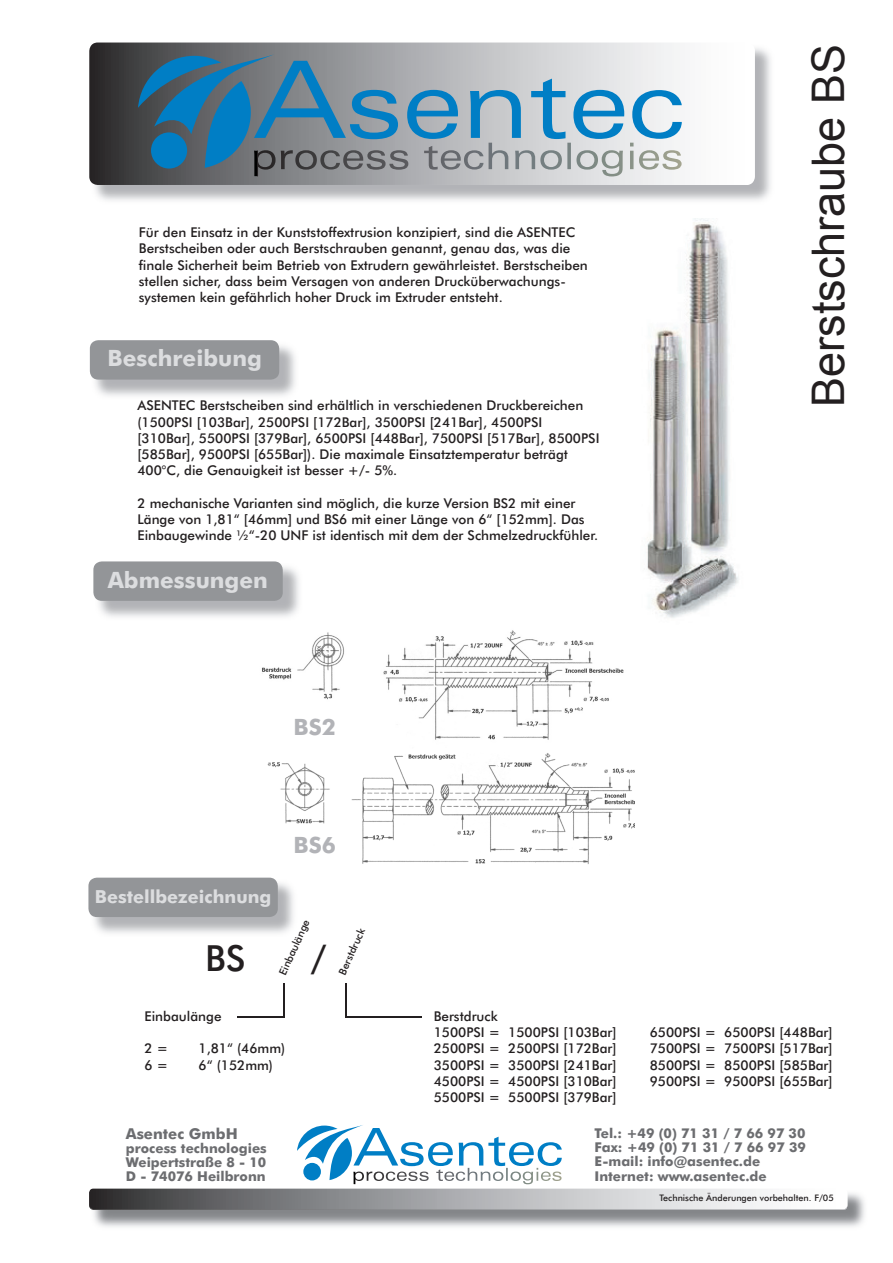
<style>
.page{position:relative;width:893px;height:1263px;background:#fff}
.page>*{position:absolute;margin:0;border:0;box-sizing:border-box;transform-origin:0 0}
.t1{font:45px "Arial";color:#231f20}
.t2{font:500 36px "Futura BT";color:#231f20}
.t3{font:700 22.5px "Futura BT";color:#dcdddf}
.t4{font:700 22.5px "Futura BT";color:#b2b3b7}
.t5{font:700 18px "Futura BT";color:#dcdddf}
.t6{font:700 15px "Futura BT";color:#6c6d70}
.t7{font:500 13.5px/16.2px "Futura BT";color:#231f20}
.t8{font:700 13.5px/14.2px "Futura BT";color:#6c6d70}
.t9{font:500 10.5px "Futura BT";color:#231f20}
.t10{font:500 9px "Futura BT";color:#231f20}
</style>
<div class="page">
<img style="left:91px;top:44px;width:680px;height:157px">
<svg style="left:89px;top:43px;width:666px;height:142px"></svg>
<svg style="left:138px;top:54px;width:544px;height:122px;background:#829dad"></svg>
<img style="left:91px;top:343px;width:204px;height:53px">
<div style="left:90px;top:340px;width:189px;height:40px;background:#939598;border-radius:9px"></div>
<img style="left:647px;top:218px;width:92px;height:400px">
<img style="left:94px;top:1193px;width:771px;height:34px">
<img style="left:91px;top:1207px;width:756px;height:3px">
<svg style="left:89px;top:1125px;width:757px;height:84px"></svg>
<div style="left:93px;top:561px;width:190px;height:40px;background:#939598;border-radius:9px"></div>
<img style="left:267px;top:753px;width:367px;height:111px">
<div style="left:88px;top:878px;width:190px;height:39px;background:#939598;border-radius:9px"></div>
<hr style="left:283px;top:983px;width:1px;height:35px;background:#231f20">
<hr style="left:237px;top:1016px;width:46px;height:2px;background:#231f20">
<hr style="left:345px;top:983px;width:1px;height:35px;background:#231f20">
<hr style="left:346px;top:1016px;width:76px;height:2px;background:#231f20">
<img style="left:262px;top:630px;width:362px;height:110px">
<p class="t7" style="left:139px;top:225px;width:450px">Für den Einsatz in der Kunststoffextrusion konzipiert, sind die ASENTEC Berstscheiben oder auch Berstschrauben genannt, genau das, was die finale Sicherheit beim Betrieb von Extrudern gewährleistet. Berstscheiben stellen sicher, dass beim Versagen von anderen Drucküberwachungs&shy;systemen kein gefährlich hoher Druck im Extruder entsteht.</p>
<h3 class="t3" style="left:108px;top:349px;width:156px">Beschreibung</h3>
<p class="t7" style="left:137px;top:398px;width:464px">ASENTEC Berstscheiben sind erhältlich in verschiedenen Druckbereichen (1500PSI [103Bar], 2500PSI [172Bar], 3500PSI [241Bar], 4500PSI [310Bar], 5500PSI [379Bar], 6500PSI [448Bar], 7500PSI [517Bar], 8500PSI [585Bar], 9500PSI [655Bar]). Die maximale Einsatztemperatur beträgt 400°C, die Genauigkeit ist besser +/- 5%.</p>
<p class="t7" style="left:137px;top:496px;width:462px">2 mechanische Varianten sind möglich, die kurze Version BS2 mit einer<br>Länge von 1,81“ [46mm] und BS6 mit einer Länge von 6“ [152mm]. Das<br>Einbaugewinde ½“-20 UNF ist identisch mit dem der Schmelzedruckfühler.</p>
<h3 class="t3" style="left:108px;top:570px;width:162px">Abmessungen</h3>
<h3 class="t4" style="left:293px;top:717px;width:44px">BS2</h3>
<h3 class="t5" style="left:95px;top:888px;width:178px">Bestellbezeichnung</h3>
<h3 class="t4" style="left:293px;top:835px;width:44px">BS6</h3>
<p class="t9" style="left:278px;top:973px;width:61px;rotate:-66deg">Einbaulänge</p>
<p class="t9" style="left:338px;top:972px;width:51px;rotate:-66deg">Berstdruck</p>
<h2 class="t2" style="left:205px;top:942px;width:42px">BS</h2>
<h2 class="t2" style="left:311px;top:942px;width:17px">/</h2>
<h1 class="t1" style="left:803px;top:407px;width:364px;rotate:-90deg">Berstschraube BS</h1>
<p class="t7" style="left:145px;top:1009px;width:79px">Einbaulänge</p>
<p class="t7" style="left:145px;top:1041px;width:25px">2 =</p>
<p class="t7" style="left:199px;top:1041px;width:88px">1,81“ (46mm)</p>
<p class="t7" style="left:145px;top:1058px;width:25px">6 =</p>
<p class="t7" style="left:199px;top:1058px;width:76px">6“ (152mm)</p>
<p class="t6" style="left:126px;top:1127px;width:113px">Asentec GmbH</p>
<p class="t8" style="left:126px;top:1142px;width:142px;text-align:justify">process technologies Weipertstraße 8 - 10<br>D - 74076 Heilbronn</p>
<p class="t7" style="left:434px;top:1009px;width:184px">Berstdruck<br>1500PSI = 1500PSI [103Bar]</p>
<p class="t7" style="left:650px;top:1025px;width:184px">6500PSI = 6500PSI [448Bar]</p>
<p class="t7" style="left:434px;top:1041px;width:184px">2500PSI = 2500PSI [172Bar]</p>
<p class="t7" style="left:650px;top:1041px;width:184px">7500PSI = 7500PSI [517Bar]</p>
<p class="t7" style="left:434px;top:1058px;width:184px">3500PSI = 3500PSI [241Bar]</p>
<p class="t7" style="left:650px;top:1058px;width:184px">8500PSI = 8500PSI [585Bar]</p>
<p class="t7" style="left:434px;top:1074px;width:184px">4500PSI = 4500PSI [310Bar]</p>
<p class="t7" style="left:650px;top:1074px;width:184px">9500PSI = 9500PSI [655Bar]</p>
<p class="t7" style="left:434px;top:1090px;width:184px">5500PSI = 5500PSI [379Bar]</p>
<p class="t8" style="left:594px;top:1127px;width:213px">Tel.: +49 (0) 71 31 / 7 66 97 30<br>Fax: +49 (0) 71 31 / 7 66 97 39<br>E-mail: info@asentec.de<br>Internet: www.asentec.de</p>
<p class="t10" style="left:660px;top:1194px;width:176px">Technische Änderungen vorbehalten. F/05</p>
</div>
